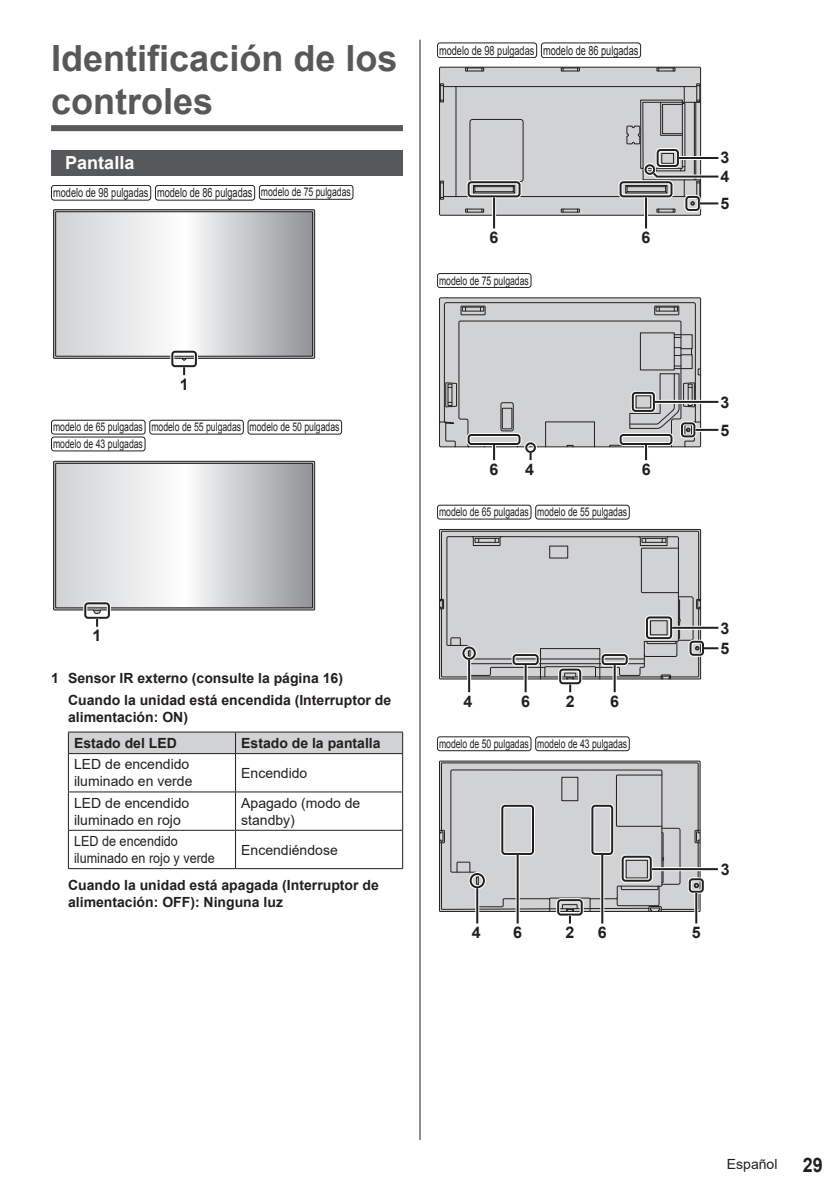
<style>
.page{position:relative;width:840px;height:1191px;background:#fff}
.page>*{position:absolute;margin:0;border:0;box-sizing:border-box;transform-origin:0 0}
.t1{font:700 36px/43.2px "Arial";color:#57585a}
.t2{font:700 20px "Arial";color:#231f20;scale:.9 1}
.t3{font:700 18px "Arial";color:#fff}
.t4{font:700 16px/19px "Arial";color:#231f20}
.t5{font:700 14px/21.4px "Arial";color:#231f20}
.t6{font:14px/16.8px "Arial";color:#231f20}
.t7{font:14px/16.8px "Arial";color:#231f20;scale:.9 1}
.t8{font:12.8px "Arial";color:#231f20;scale:.72 1}
.t9{font:12px/16.8px "Arial";color:#231f20;scale:.72 1}
.s1{font-size:12px}
</style>
<div class="page">
<hr style="left:419px;top:40px;width:1px;height:1100px;background:#231f20">
<div style="left:51px;top:125px;width:352px;height:6px;background:#57585a"></div>
<div style="left:51px;top:150px;width:352px;height:26px;background:#57585a"></div>
<div style="left:51px;top:185px;width:100px;height:15px;border:1px solid #231f20;border-radius:3px"></div>
<div style="left:155px;top:185px;width:100px;height:15px;border:1px solid #231f20;border-radius:3px"></div>
<div style="left:259px;top:185px;width:94px;height:15px;border:1px solid #231f20;border-radius:3px"></div>
<svg style="left:53px;top:209px;width:262px;height:152px"></svg>
<div style="left:170px;top:350px;width:28px;height:18px;border:4px solid #fff;border-radius:3px"></div>
<div style="left:171px;top:351px;width:26px;height:16px;border:2px solid #231f20;border-radius:3px"></div>
<svg style="left:182px;top:367px;width:4px;height:8px"></svg>
<div style="left:51px;top:420px;width:94px;height:14px;border:1px solid #231f20;border-radius:3px"></div>
<div style="left:149px;top:420px;width:94px;height:14px;border:1px solid #231f20;border-radius:3px"></div>
<div style="left:247px;top:420px;width:95px;height:14px;border:1px solid #231f20;border-radius:3px"></div>
<div style="left:51px;top:436px;width:94px;height:15px;border:1px solid #231f20;border-radius:3px"></div>
<svg style="left:53px;top:460px;width:262px;height:154px"></svg>
<svg style="left:54px;top:461px;width:260px;height:152px"></svg>
<div style="left:83px;top:601px;width:28px;height:19px;border:4px solid #fff;border-radius:3px"></div>
<div style="left:84px;top:602px;width:26px;height:17px;border:2px solid #231f20;border-radius:3px"></div>
<svg style="left:95px;top:619px;width:4px;height:8px"></svg>
<div style="left:68px;top:732px;width:335px;height:21px;background:#d1d2d4"></div>
<hr style="left:68px;top:753px;width:167px;height:1px;background:#231f20">
<hr style="left:68px;top:754px;width:1px;height:37px;background:#231f20">
<hr style="left:235px;top:753px;width:168px;height:1px;background:#231f20">
<hr style="left:235px;top:754px;width:1px;height:37px;background:#231f20">
<hr style="left:402px;top:754px;width:1px;height:37px;background:#231f20">
<hr style="left:68px;top:791px;width:167px;height:1px;background:#231f20">
<hr style="left:68px;top:792px;width:1px;height:38px;background:#231f20">
<hr style="left:235px;top:791px;width:168px;height:1px;background:#231f20">
<hr style="left:235px;top:792px;width:1px;height:38px;background:#231f20">
<hr style="left:402px;top:792px;width:1px;height:38px;background:#231f20">
<hr style="left:68px;top:830px;width:167px;height:1px;background:#231f20">
<hr style="left:68px;top:830px;width:1px;height:38px;background:#231f20">
<hr style="left:235px;top:830px;width:168px;height:1px;background:#231f20">
<hr style="left:235px;top:830px;width:1px;height:38px;background:#231f20">
<hr style="left:402px;top:830px;width:1px;height:38px;background:#231f20">
<hr style="left:68px;top:868px;width:167px;height:1px;background:#231f20">
<hr style="left:235px;top:868px;width:168px;height:1px;background:#231f20">
<hr style="left:68px;top:731px;width:167px;height:1px;background:#231f20">
<hr style="left:235px;top:731px;width:168px;height:1px;background:#231f20">
<div style="left:437px;top:42px;width:99px;height:16px;border:1px solid #231f20;border-radius:3px"></div>
<div style="left:540px;top:42px;width:100px;height:16px;border:1px solid #231f20;border-radius:3px"></div>
<div style="left:439px;top:67px;width:261px;height:148px;background:#d1d2d4"></div>
<div style="left:696px;top:84px;width:3px;height:18px;border:1px solid #231f20"></div>
<div style="left:439px;top:67px;width:261px;height:149px;border:1px solid #231f20"></div>
<svg style="left:440px;top:85px;width:279px;height:127px"></svg>
<div style="left:618px;top:180px;width:55px;height:18px;border:4px solid #fff;border-radius:3px"></div>
<div style="left:619px;top:181px;width:53px;height:16px;border:2px solid #231f20;border-radius:3px"></div>
<svg style="left:643px;top:197px;width:4px;height:31px"></svg>
<hr style="left:644px;top:197px;width:2px;height:31px;background:#231f20">
<div style="left:466px;top:180px;width:55px;height:18px;border:4px solid #fff;border-radius:3px"></div>
<div style="left:467px;top:181px;width:53px;height:16px;border:2px solid #231f20;border-radius:3px"></div>
<svg style="left:492px;top:197px;width:4px;height:31px"></svg>
<hr style="left:493px;top:197px;width:2px;height:31px;background:#231f20">
<div style="left:437px;top:273px;width:94px;height:15px;border:1px solid #231f20;border-radius:3px"></div>
<svg style="left:700px;top:400px;width:18px;height:4px"></svg>
<hr style="left:654px;top:401px;width:64px;height:2px;background:#231f20">
<svg style="left:700px;top:428px;width:18px;height:4px"></svg>
<hr style="left:695px;top:429px;width:23px;height:2px;background:#231f20">
<svg style="left:439px;top:302px;width:261px;height:158px;background:#c5c6c7"></svg>
<div style="left:437px;top:505px;width:94px;height:14px;border:1px solid #231f20;border-radius:3px"></div>
<div style="left:535px;top:505px;width:94px;height:14px;border:1px solid #231f20;border-radius:3px"></div>
<svg style="left:439px;top:531px;width:279px;height:161px;background:#c7c7c9"></svg>
<div style="left:437px;top:736px;width:94px;height:15px;border:1px solid #231f20;border-radius:3px"></div>
<div style="left:535px;top:736px;width:94px;height:15px;border:1px solid #231f20;border-radius:3px"></div>
<svg style="left:700px;top:867px;width:17px;height:4px"></svg>
<hr style="left:651px;top:868px;width:66px;height:2px;background:#231f20">
<div style="left:687px;top:877px;width:17px;height:16px;border:4px solid #fff;border-radius:3px"></div>
<div style="left:688px;top:878px;width:15px;height:14px;border:2px solid #231f20;border-radius:3px"></div>
<svg style="left:439px;top:762px;width:261px;height:161px;background:#c4c4c6"></svg>
<h1 class="t1" style="left:51px;top:37px;width:348px">Identificación de los controles</h1>
<p class="t3" style="left:65px;top:150px;width:71px">Pantalla</p>
<p class="t8" style="left:53px;top:184px;width:415px">modelo de 98 pulgadas modelo de 86 pulgadas <span class="s1">modelo de 75 pulgadas</span></p>
<p class="t4" style="left:179px;top:375px;width:10px">1</p>
<p class="t9" style="left:53px;top:418px;width:399px">modelo de 65 pulgadas modelo de 55 pulgadas modelo de 50 pulgadas modelo de 43 pulgadas</p>
<p class="t4" style="left:93px;top:626px;width:10px">1</p>
<p class="t5" style="left:68px;top:668px;width:324px;text-indent:-17px">1 Sensor IR externo (consulte la página 16)<br>Cuando la unidad está encendida (Interruptor de</p>
<p class="t5" style="left:68px;top:703px;width:121px;line-height:26.4px;text-align:center">alimentación: ON)<br>Estado del LED</p>
<p class="t5" style="left:241px;top:732px;width:141px">Estado de la pantalla</p>
<p class="t6" style="left:74px;top:756px;width:120px">LED de encendido iluminado en verde</p>
<p class="t6" style="left:241px;top:764px;width:68px">Encendido</p>
<p class="t6" style="left:74px;top:794px;width:117px">LED de encendido iluminado en rojo</p>
<p class="t6" style="left:241px;top:794px;width:121px">Apagado (modo de standby)</p>
<p class="t7" style="left:74px;top:832px;width:158px">LED de encendido iluminado en rojo y verde</p>
<p class="t6" style="left:241px;top:841px;width:98px">Encendiéndose</p>
<p class="t5" style="left:68px;top:877px;width:312px;line-height:16.8px">Cuando la unidad está apagada (Interruptor de alimentación: OFF): Ninguna luz</p>
<p class="t8" style="left:439px;top:41px;width:278px">modelo de 98 pulgadas modelo de 86 pulgadas</p>
<p class="t4" style="left:489px;top:228px;width:10px">6</p>
<p class="t4" style="left:641px;top:228px;width:10px">6</p>
<p class="t9" style="left:439px;top:272px;width:126px">modelo de 75 pulgadas</p>
<p class="t4" style="left:489px;top:459px;width:10px">6</p>
<p class="t4" style="left:641px;top:459px;width:10px">6</p>
<p class="t9" style="left:439px;top:503px;width:263px">modelo de 65 pulgadas modelo de 55 pulgadas</p>
<p class="t4" style="left:524px;top:459px;width:10px">4</p>
<p class="t4" style="left:521px;top:692px;width:10px">6</p>
<p class="t4" style="left:565px;top:692px;width:10px">2</p>
<p class="t4" style="left:610px;top:692px;width:10px">6</p>
<p class="t9" style="left:439px;top:735px;width:263px">modelo de 50 pulgadas modelo de 43 pulgadas</p>
<p class="t4" style="left:463px;top:692px;width:10px">4</p>
<p class="t4" style="left:720px;top:148px;width:10px">3<br>4</p>
<p class="t4" style="left:720px;top:194px;width:10px">5</p>
<p class="t4" style="left:720px;top:393px;width:10px">3</p>
<p class="t4" style="left:720px;top:420px;width:10px">5</p>
<p class="t4" style="left:720px;top:618px;width:10px">3</p>
<p class="t4" style="left:720px;top:639px;width:10px">5</p>
<p class="t4" style="left:471px;top:923px;width:10px">4</p>
<p class="t4" style="left:513px;top:923px;width:10px">6</p>
<p class="t4" style="left:565px;top:923px;width:10px">2</p>
<p class="t4" style="left:597px;top:923px;width:10px">6</p>
<p class="t4" style="left:691px;top:923px;width:10px">5</p>
<p class="t4" style="left:720px;top:860px;width:10px">3</p>
<p class="t6" style="left:726px;top:1155px;width:52px">Español</p>
<h2 class="t2" style="left:802px;top:1150px;width:24px">29</h2>
</div>
